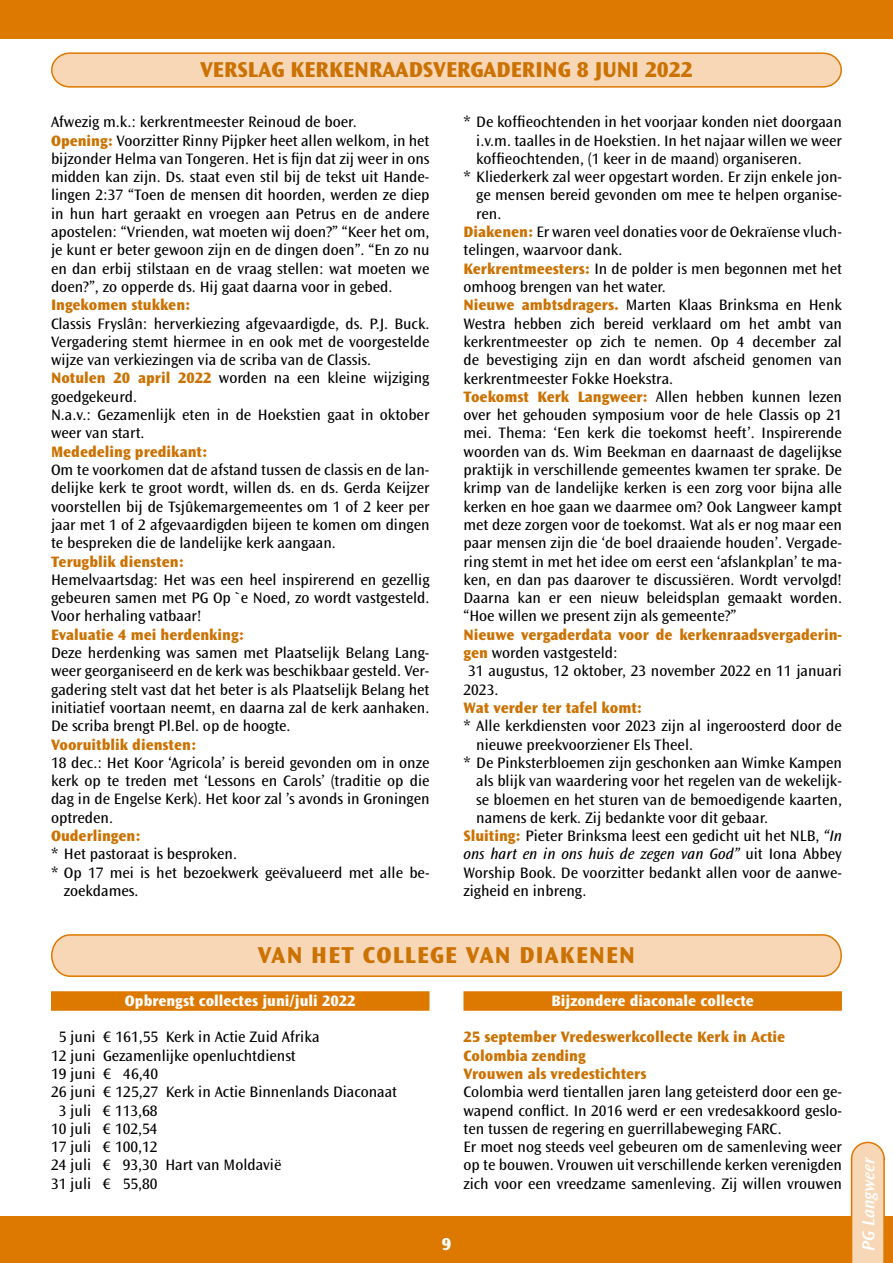
<style>
.page{position:relative;width:893px;height:1263px;background:#fff}
.page>*{position:absolute;margin:0;border:0;box-sizing:border-box;transform-origin:0 0}
.t1{font:800 24px "Ocean Sans Std";letter-spacing:.05em;color:#cc7203}
.t2{font:800 22.5px "Ocean Sans Std";color:#cc7203}
.t3{font:italic 600 18px "Ocean Sans Std";color:#fff}
.t4{font:800 18px "Ocean Sans Std";color:#fff}
.t5{font:15.75px/18.3px "Ocean Sans Std";color:#000}
.t6{font:800 15.75px/18.3px "Ocean Sans Std";color:#cc7203}
.t7{font:800 15.75px "Ocean Sans Std";color:#fff}
.t8{font:italic 15.75px "Ocean Sans Std";color:#000}
.s1{font-weight:800;color:#cc7203}
.s2{font-style:italic}
.s3{font-style:normal}
</style>
<div class="page">
<div style="left:0;top:1217px;width:893px;height:46px;background:#de7900"></div>
<div style="left:0;top:0;width:893px;height:38px;background:#de7900"></div>
<svg style="left:850px;top:1141px;width:36px;height:122px;background:#f5cfa7"></svg>
<div style="left:51px;top:991px;width:378px;height:20px;background:#de7900"></div>
<div style="left:463px;top:991px;width:379px;height:20px;background:#de7900"></div>
<svg style="left:51px;top:934px;width:791px;height:43px;background:#f6d0aa"></svg>
<svg style="left:51px;top:52px;width:791px;height:36px;background:#f5d0a9"></svg>
<h2 class="t2" style="left:200px;top:57px;width:494px">VERSLAG KERKENRAADSVERGADERING 8 JUNI 2022</h2>
<p class="t5" style="left:51px;top:113px;width:380px">Afwezig m.k.: kerkrentmeester Reinoud de boer.<br><span class="s1">Opening:</span> Voorzitter Rinny Pijpker heet allen welkom, in het bijzonder Helma van Tongeren. Het is fijn dat zij weer in ons midden kan zijn. Ds. staat even stil bij de tekst uit Hande&shy;lingen 2:37 “Toen de mensen dit hoorden, werden ze diep in hun hart geraakt en vroegen aan Petrus en de andere apostelen: “Vrienden, wat moeten wij doen?” “Keer het om, je kunt er beter gewoon zijn en de dingen doen”. “En zo nu en dan erbij stilstaan en de vraag stellen: wat moeten we doen?”, zo opperde ds. Hij gaat daarna voor in gebed.</p>
<p class="t6" style="left:51px;top:296px;width:141px">Ingekomen stukken:</p>
<p class="t5" style="left:51px;top:314px;width:380px">Classis Fryslân: herverkiezing afgevaardigde, ds. P.J. Buck.<br>Vergadering stemt hiermee in en ook met de voorgestelde wijze van verkiezingen via de scriba van de Classis.<br><span class="s1">Notulen 20 april 2022</span> worden na een kleine wijziging goedgekeurd.<br>N.a.v.: Gezamenlijk eten in de Hoekstien gaat in oktober weer van start.</p>
<p class="t6" style="left:51px;top:442px;width:158px">Mededeling predikant:</p>
<p class="t5" style="left:51px;top:461px;width:380px;text-align:justify">Om te voorkomen dat de afstand tussen de classis en de lan&shy;delijke kerk te groot wordt, willen ds. en ds. Gerda Keijzer voorstellen bij de Tsjûkemargemeentes om 1 of 2 keer per jaar met 1 of 2 afgevaardigden bijeen te komen om dingen te bespreken die de landelijke kerk aangaan.</p>
<p class="t6" style="left:51px;top:552px;width:135px">Terugblik diensten:</p>
<p class="t5" style="left:51px;top:571px;width:380px;text-align:justify">Hemelvaartsdag: Het was een heel inspirerend en gezellig gebeuren samen met PG Op `e Noed, zo wordt vastgesteld.<br>Voor herhaling vatbaar!</p>
<p class="t6" style="left:51px;top:625px;width:195px">Evaluatie 4 mei herdenking:</p>
<p class="t5" style="left:51px;top:644px;width:380px;text-align:justify">Deze herdenking was samen met Plaatselijk Belang Lang&shy;weer georganiseerd en de kerk was beschikbaar gesteld. Ver&shy;gadering stelt vast dat het beter is als Plaatselijk Belang het initiatief voortaan neemt, en daarna zal de kerk aanhaken.<br>De scriba brengt Pl.Bel. op de hoogte.</p>
<p class="t6" style="left:51px;top:735px;width:147px">Vooruitblik diensten:</p>
<p class="t5" style="left:51px;top:754px;width:380px;text-align:justify">18 dec.: Het Koor ‘Agricola’ is bereid gevonden om in onze kerk op te treden met ‘Lessons en Carols’ (traditie op die dag in de Engelse Kerk). Het koor zal ’s avonds in Groningen optreden.</p>
<p class="t6" style="left:51px;top:827px;width:91px">Ouderlingen:</p>
<p class="t5" style="left:51px;top:845px;width:187px">* Het pastoraat is besproken.</p>
<p class="t5" style="left:51px;top:863px;width:380px">* Op 17 mei is het bezoekwerk geëvalueerd met alle be-</p>
<p class="t5" style="left:64px;top:882px;width:76px">zoekdames.</p>
<p class="t5" style="left:463px;top:113px;width:380px">* De koffieochtenden in het voorjaar konden niet doorgaan</p>
<p class="t5" style="left:476px;top:131px;width:367px">i.v.m. taalles in de Hoekstien. In het najaar willen we weer</p>
<p class="t5" style="left:476px;top:150px;width:327px">koffieochtenden, (1 keer in de maand) organiseren.</p>
<p class="t5" style="left:463px;top:168px;width:380px">* Kliederkerk zal weer opgestart worden. Er zijn enkele jon-</p>
<p class="t5" style="left:476px;top:186px;width:367px">ge mensen bereid gevonden om mee te helpen organise-</p>
<p class="t5" style="left:476px;top:205px;width:27px">ren.</p>
<p class="t5" style="left:463px;top:223px;width:380px"><span class="s1">Diakenen:</span> Er waren veel donaties voor de Oekraïense vluch-</p>
<p class="t5" style="left:463px;top:241px;width:160px">telingen, waarvoor dank.</p>
<p class="t5" style="left:463px;top:260px;width:380px"><span class="s1">Kerkrentmeesters:</span> In de polder is men begonnen met het</p>
<p class="t5" style="left:463px;top:278px;width:204px">omhoog brengen van het water.</p>
<p class="t5" style="left:463px;top:296px;width:380px"><span class="s1">Nieuwe ambtsdragers.</span> Marten Klaas Brinksma en Henk</p>
<p class="t5" style="left:463px;top:314px;width:380px">Westra hebben zich bereid verklaard om het ambt van</p>
<p class="t5" style="left:463px;top:333px;width:380px">kerkrentmeester op zich te nemen. Op 4 december zal</p>
<p class="t5" style="left:463px;top:351px;width:380px">de bevestiging zijn en dan wordt afscheid genomen van</p>
<p class="t5" style="left:463px;top:369px;width:211px">kerkrentmeester Fokke Hoekstra.</p>
<p class="t5" style="left:463px;top:388px;width:380px"><span class="s1">Toekomst Kerk Langweer:</span> Allen hebben kunnen lezen</p>
<p class="t5" style="left:463px;top:406px;width:380px">over het gehouden symposium voor de hele Classis op 21</p>
<p class="t5" style="left:463px;top:424px;width:380px">mei. Thema: ‘Een kerk die toekomst heeft’. Inspirerende</p>
<p class="t5" style="left:463px;top:443px;width:380px">woorden van ds. Wim Beekman en daarnaast de dagelijkse</p>
<p class="t5" style="left:463px;top:461px;width:380px">praktijk in verschillende gemeentes kwamen ter sprake. De</p>
<p class="t5" style="left:463px;top:479px;width:380px">krimp van de landelijke kerken is een zorg voor bijna alle</p>
<p class="t5" style="left:463px;top:497px;width:380px">kerken en hoe gaan we daarmee om? Ook Langweer kampt</p>
<p class="t5" style="left:463px;top:516px;width:380px">met deze zorgen voor de toekomst. Wat als er nog maar een</p>
<p class="t5" style="left:463px;top:534px;width:380px">paar mensen zijn die ‘de boel draaiende houden’. Vergade-</p>
<p class="t5" style="left:463px;top:552px;width:380px">ring stemt in met het idee om eerst een ‘afslankplan’ te ma-</p>
<p class="t5" style="left:463px;top:571px;width:380px">ken, en dan pas daarover te discussiëren. Wordt vervolgd!</p>
<p class="t5" style="left:463px;top:589px;width:380px">Daarna kan er een nieuw beleidsplan gemaakt worden.</p>
<p class="t5" style="left:463px;top:607px;width:274px">“Hoe willen we present zijn als gemeente?”</p>
<p class="t5" style="left:463px;top:626px;width:380px"><span class="s1">Nieuwe vergaderdata voor de kerkenraadsvergaderin&shy;gen</span> worden vastgesteld:<br>31 augustus, 12 oktober, 23 november 2022 en 11 januari 2023.</p>
<p class="t6" style="left:463px;top:699px;width:180px">Wat verder ter tafel komt:</p>
<p class="t5" style="left:463px;top:717px;width:380px">* Alle kerkdiensten voor 2023 zijn al ingeroosterd door de</p>
<p class="t5" style="left:476px;top:735px;width:218px">nieuwe preekvoorziener Els Theel.</p>
<p class="t5" style="left:463px;top:754px;width:380px">* De Pinksterbloemen zijn geschonken aan Wimke Kampen</p>
<p class="t5" style="left:476px;top:772px;width:367px">als blijk van waardering voor het regelen van de wekelijk-</p>
<p class="t5" style="left:476px;top:790px;width:367px">se bloemen en het sturen van de bemoedigende kaarten,</p>
<p class="t5" style="left:476px;top:809px;width:293px">namens de kerk. Zij bedankte voor dit gebaar.</p>
<p class="t5" style="left:463px;top:827px;width:380px"><span class="s1">Sluiting:</span> Pieter Brinksma leest een gedicht uit het NLB, <span class="s2">“In</span></p>
<p class="t8" style="left:463px;top:846px;width:380px">ons hart en in ons huis de zegen van God” <span class="s3">uit Iona Abbey</span></p>
<p class="t5" style="left:463px;top:863px;width:380px">Worship Book. De voorzitter bedankt allen voor de aanwe-</p>
<p class="t5" style="left:463px;top:882px;width:124px">zigheid en inbreng.</p>
<h1 class="t1" style="left:258px;top:941px;width:379px">VAN HET COLLEGE VAN DIAKENEN</h1>
<p class="t7" style="left:125px;top:992px;width:232px">Opbrengst collectes juni/juli 2022</p>
<p class="t5" style="left:59px;top:1028px;width:262px">5 juni € 161,55 Kerk in Actie Zuid Afrika</p>
<p class="t5" style="left:51px;top:1046px;width:246px">12 juni Gezamenlijke openluchtdienst</p>
<p class="t5" style="left:51px;top:1065px;width:109px">19 juni € 46,40</p>
<p class="t5" style="left:51px;top:1083px;width:348px">26 juni € 125,27 Kerk in Actie Binnenlands Diaconaat</p>
<p class="t5" style="left:59px;top:1101px;width:100px">3 juli € 113,68</p>
<p class="t5" style="left:51px;top:1120px;width:108px">10 juli € 102,54</p>
<p class="t5" style="left:51px;top:1138px;width:108px">17 juli € 100,12</p>
<p class="t5" style="left:51px;top:1156px;width:232px">24 juli € 93,30 Hart van Moldavië</p>
<p class="t5" style="left:51px;top:1174px;width:108px">31 juli € 55,80</p>
<p class="t7" style="left:551px;top:992px;width:204px">Bijzondere diaconale collecte</p>
<p class="t6" style="left:463px;top:1028px;width:323px">25 september Vredeswerkcollecte Kerk in Actie<br>Colombia zending<br>Vrouwen als vredestichters</p>
<p class="t5" style="left:463px;top:1083px;width:380px">Colombia werd tientallen jaren lang geteisterd door een ge&shy;wapend conflict. In 2016 werd er een vredesakkoord geslo&shy;ten tussen de regering en guerrillabeweging FARC.<br>Er moet nog steeds veel gebeuren om de samenleving weer op te bouwen. Vrouwen uit verschillende kerken verenigden zich voor een vreedzame samenleving. Zij willen vrouwen</p>
<p class="t4" style="left:442px;top:1234px;width:11px">9</p>
<p class="t3" style="left:858px;top:1250px;width:95px;rotate:-90deg">PG Langweer</p>
</div>
